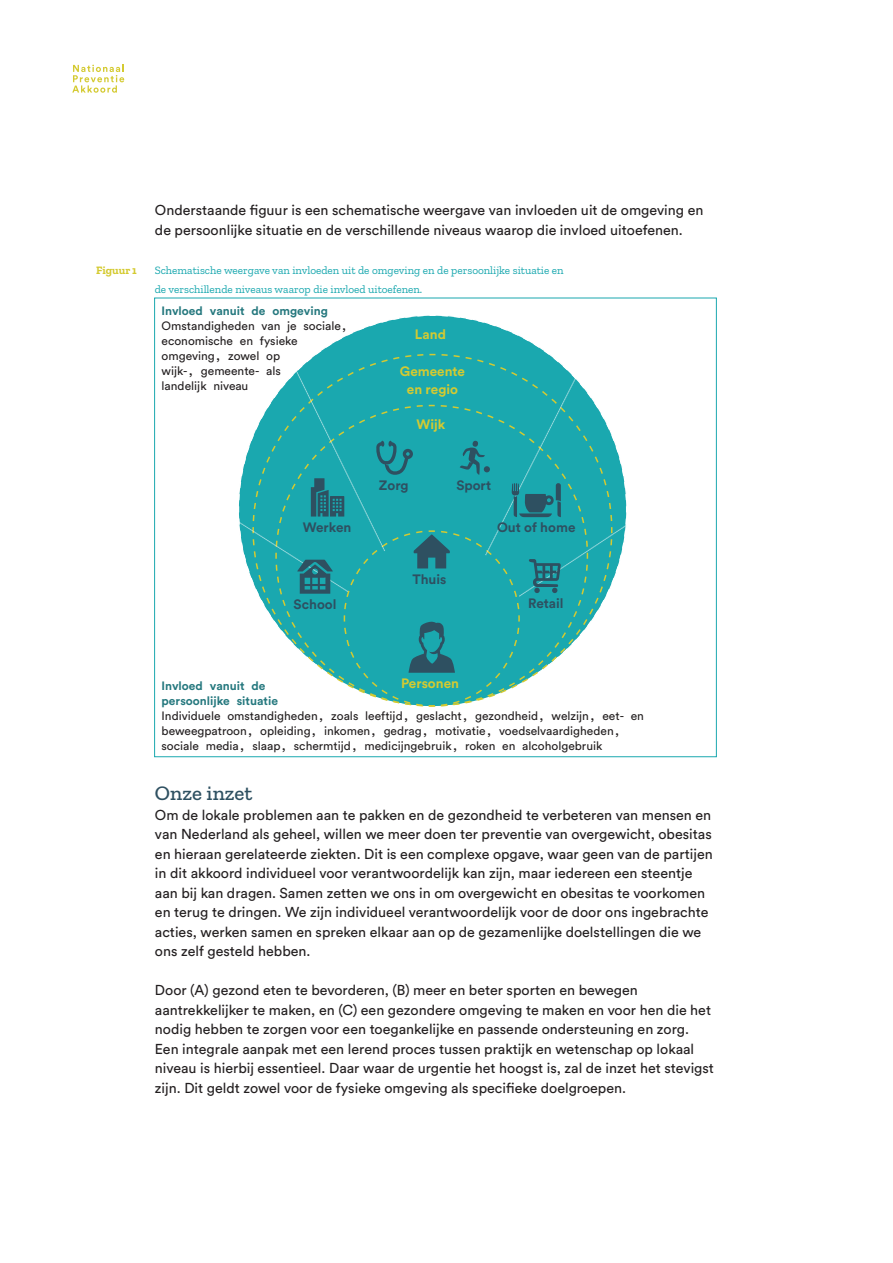
<style>
.page{position:relative;width:893px;height:1263px;background:#fff}
.page>*{position:absolute;margin:0;border:0;box-sizing:border-box;transform-origin:0 0}
.NPA_Alineakop{font:500 21px "Zilla Slab";color:#2e5061}
.NPA_Broodtekst{font:14.25px/19.5px "Circular Pro";color:#231f20}
.NPA_Broodtekst-2{font:700 13.5px "Circular Pro";color:#2e5061}
.NPA_Broodtekst-3{font:700 13.5px/18px "Circular Pro";color:#d4ca31;text-align:center}
.NPA_Tabel_Broodtekst{font:12px "Circular Pro";color:#231f20}
.NPA_Tabel_Tussenkop{font:700 12px "Circular Pro";color:#25787e}
.NPA_Broodtekst-4{font:11.25px "Zilla Slab";color:#1aa8af}
.NPA_Broodtekst-5{font:700 11.25px "Zilla Slab";color:#d4ca31}
</style>
<div class="page">
<svg style="left:72px;top:65px;width:52px;height:28px"></svg>
<svg style="left:239px;top:315px;width:388px;height:392px"></svg>
<p class="NPA_Broodtekst" style="left:155px;top:200px;width:550px">Onderstaande figuur is een schematische weergave van invloeden uit de omgeving en de persoonlijke situatie en de verschillende niveaus waarop die invloed uitoefenen.</p>
<p class="NPA_Broodtekst-5" style="left:96px;top:263px;width:42px">Figuur 1</p>
<p class="NPA_Broodtekst-4" style="left:155px;top:264px;width:410px">Schematische weergave van invloeden uit de omgeving en de persoonlijke situatie en</p>
<p class="NPA_Broodtekst-4" style="left:155px;top:283px;width:269px">de verschillende niveaus waarop die invloed uitoefenen.</p>
<p class="NPA_Tabel_Tussenkop" style="left:162px;top:302px;width:168px">Invloed vanuit de omgeving</p>
<p class="NPA_Tabel_Broodtekst" style="left:162px;top:317px;width:188px">Omstandigheden van je sociale,</p>
<p class="NPA_Tabel_Broodtekst" style="left:162px;top:332px;width:138px">economische en fysieke</p>
<p class="NPA_Tabel_Broodtekst" style="left:162px;top:347px;width:120px">omgeving, zowel op</p>
<p class="NPA_Tabel_Broodtekst" style="left:162px;top:362px;width:121px">wijk-, gemeente- als</p>
<p class="NPA_Tabel_Broodtekst" style="left:162px;top:377px;width:88px">landelijk niveau</p>
<p class="NPA_Broodtekst-3" style="left:415px;top:325px;width:33px">Land</p>
<p class="NPA_Broodtekst-3" style="left:400px;top:362px;width:67px">Gemeente en regio</p>
<p class="NPA_Broodtekst-3" style="left:416px;top:415px;width:30px">Wijk</p>
<p class="NPA_Broodtekst-2" style="left:379px;top:476px;width:31px">Zorg</p>
<p class="NPA_Broodtekst-2" style="left:456px;top:476px;width:36px">Sport</p>
<p class="NPA_Broodtekst-2" style="left:303px;top:518px;width:50px">Werken</p>
<p class="NPA_Broodtekst-2" style="left:497px;top:518px;width:80px">Out of home</p>
<p class="NPA_Broodtekst-2" style="left:412px;top:570px;width:36px">Thuis</p>
<p class="NPA_Broodtekst-2" style="left:294px;top:595px;width:44px">School</p>
<p class="NPA_Broodtekst-2" style="left:528px;top:594px;width:37px">Retail</p>
<p class="NPA_Broodtekst-3" style="left:401px;top:674px;width:59px">Personen</p>
<p class="NPA_Tabel_Tussenkop" style="left:162px;top:677px;width:105px">Invloed vanuit de</p>
<p class="NPA_Tabel_Tussenkop" style="left:162px;top:692px;width:118px">persoonlijke situatie</p>
<p class="NPA_Tabel_Broodtekst" style="left:162px;top:707px;width:484px">Individuele omstandigheden, zoals leeftijd, geslacht, gezondheid, welzijn, eet- en</p>
<p class="NPA_Tabel_Broodtekst" style="left:162px;top:722px;width:460px">beweegpatroon, opleiding, inkomen, gedrag, motivatie, voedselvaardigheden,</p>
<p class="NPA_Tabel_Broodtekst" style="left:162px;top:737px;width:442px">sociale media, slaap, schermtijd, medicijngebruik, roken en alcoholgebruik</p>
<p class="NPA_Alineakop" style="left:155px;top:781px;width:99px">Onze inzet</p>
<p class="NPA_Broodtekst" style="left:155px;top:804px;width:559px">Om de lokale problemen aan te pakken en de gezondheid te verbeteren van mensen en van Nederland als geheel, willen we meer doen ter preventie van overgewicht, obesitas en hieraan gerelateerde ziekten. Dit is een complexe opgave, waar geen van de partijen in dit akkoord individueel voor verantwoordelijk kan zijn, maar iedereen een steentje aan bij kan dragen. Samen zetten we ons in om overgewicht en obesitas te voorkomen en terug te dringen. We zijn individueel verantwoordelijk voor de door ons ingebrachte acties, werken samen en spreken elkaar aan op de gezamenlijke doelstellingen die we ons zelf gesteld hebben.</p>
<p class="NPA_Broodtekst" style="left:155px;top:980px;width:484px">Door (A) gezond eten te bevorderen, (B) meer en beter sporten en bewegen</p>
<p class="NPA_Broodtekst" style="left:155px;top:999px;width:558px">aantrekkelijker te maken, en (C) een gezondere omgeving te maken en voor hen die het nodig hebben te zorgen voor een toegankelijke en passende ondersteuning en zorg.</p>
<p class="NPA_Broodtekst" style="left:155px;top:1038px;width:561px">Een integrale aanpak met een lerend proces tussen praktijk en wetenschap op lokaal niveau is hierbij essentieel. Daar waar de urgentie het hoogst is, zal de inzet het stevigst zijn. Dit geldt zowel voor de fysieke omgeving als specifieke doelgroepen.</p>
</div>
